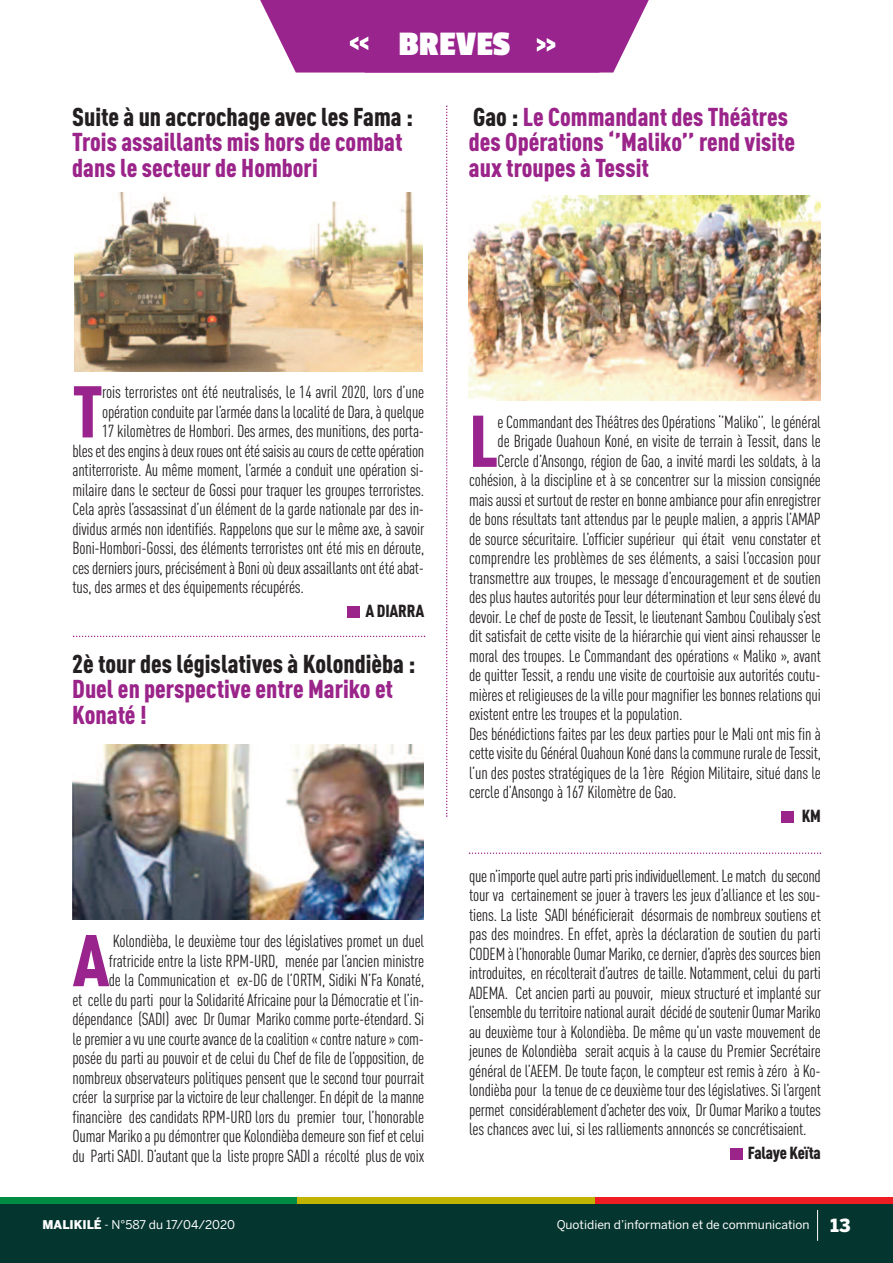
<style>
.page{position:relative;width:893px;height:1263px;background:#fff}
.page>*{position:absolute;margin:0;border:0;box-sizing:border-box;transform-origin:0 0}
.t1{font:900 condensed 72px "DIN Pro";color:#99248e}
.t2{font:700 36px "Passion One";color:#fff}
.t3{font:900 condensed 25.5px/25.5px "DIN Pro";color:#9b248a}
.t4{font:900 condensed 25.5px "DIN Pro";color:#231f20}
.t5{font:condensed 17.25px/19.5px "DIN Pro";letter-spacing:-.01em;color:#231f20;text-align:right}
.t6{font:900 condensed 17.25px "DIN Pro";letter-spacing:-.01em;color:#231f20}
.t7{font:12px "Benton Sans";color:#fff}
.s1{color:#231f20}
.s2{font-weight:900}
.s3{font-weight:900;font-size:18px}
</style>
<div class="page">
<div style="left:0;top:1203px;width:893px;height:60px;background:#05352f"></div>
<div style="left:0;top:1197px;width:298px;height:6px;background:#008b43"></div>
<div style="left:298px;top:1197px;width:297px;height:6px;background:#c0b301"></div>
<div style="left:595px;top:1197px;width:297px;height:6px;background:#ee1d23"></div>
<hr style="left:817px;top:1210px;width:1px;height:31px;background:#fff">
<svg style="left:260px;top:0;width:389px;height:73px;background:#a33b99"></svg>
<svg style="left:73px;top:636px;width:352px;height:1px"></svg>
<svg style="left:469px;top:852px;width:352px;height:2px"></svg>
<div style="left:348px;top:606px;width:12px;height:11px;background:#9b248a"></div>
<img style="left:74px;top:193px;width:349px;height:178px">
<img style="left:72px;top:744px;width:352px;height:176px">
<div style="left:781px;top:811px;width:13px;height:11px;background:#9b248a"></div>
<div style="left:730px;top:1148px;width:12px;height:11px;background:#9b248a"></div>
<img style="left:469px;top:196px;width:351px;height:205px">
<svg style="left:446px;top:106px;width:1px;height:711px"></svg>
<h2 class="t2" style="left:399px;top:25px;width:113px">BREVES</h2>
<h3 class="t4" style="left:72px;top:107px;width:342px">Suite à un accrochage avec les Fama :</h3>
<h3 class="t3" style="left:72px;top:131px;width:332px">Trois assaillants mis hors de combat dans le secteur de Hombori</h3>
<h3 class="t3" style="left:469px;top:106px;width:328px"><span class="s1">Gao :</span> Le Commandant des Théâtres des Opérations ‘’Maliko’’ rend visite aux troupes à Tessit</h3>
<h1 class="t1" style="left:72px;top:386px;width:32px">T</h1>
<p class="t5" style="left:102px;top:384px;width:324px">rois terroristes ont été neutralisés, le 14 avril 2020, lors d’une</p>
<p class="t5" style="left:102px;top:404px;width:324px">opérationconduitepar l’arméedanslalocalitéde Dara,àquelque</p>
<p class="t5" style="left:102px;top:423px;width:323px">17 kilomètres de Hombori. Des armes, des munitions, des porta-</p>
<p class="t5" style="left:72px;top:443px;width:353px">blesetdesenginsàdeuxrouesontétésaisisaucoursdecetteopération</p>
<p class="t5" style="left:72px;top:462px;width:353px">antiterroriste. Au même moment, l’armée a conduit une opération si-</p>
<p class="t5" style="left:72px;top:482px;width:353px">milaire dans le secteur de Gossi pour traquer les groupes terroristes.</p>
<p class="t5" style="left:72px;top:501px;width:353px">Cela après l’assassinat d’un élément de la garde nationale par des in-</p>
<p class="t5" style="left:72px;top:521px;width:353px">dividus armés non identifiés. Rappelons que sur le même axe, à savoir</p>
<p class="t5" style="left:72px;top:540px;width:353px">Boni-Hombori-Gossi, des éléments terroristes ont été mis en déroute,</p>
<p class="t5" style="left:72px;top:560px;width:353px">cesderniersjours,précisémentà Bonioùdeuxassaillantsontétéabat-</p>
<p class="t5" style="left:72px;top:579px;width:233px">tus, des armes et des équipements récupérés.</p>
<p class="t6" style="left:365px;top:605px;width:60px">A DIARRA</p>
<h3 class="t4" style="left:72px;top:655px;width:345px">2è tour des législatives à Kolondièba :</h3>
<h3 class="t3" style="left:72px;top:679px;width:322px">Duel en perspective entre Mariko et<br>Konaté !</h3>
<p class="t5" style="left:72px;top:933px;width:353px">Kolondièba, le deuxième tour des législatives promet un duel fratricide entre la liste RPM-URD, menée par l’ancien ministre<br>de la Communication et ex-DG de l’ORTM, Sidiki N’Fa Konaté,<br>et celle du parti pour la Solidarité Africaine pour la Démocratie et l’in&shy;dépendance (SADI) avec Dr Oumar Mariko comme porte-étendard. Si lepremieravuunecourteavancedelacoalition«contrenature»com&shy;posée du parti au pouvoir et de celui du Chef de file de l’opposition, de nombreux observateurs politiques pensent que le second tour pourrait créer lasurprisepar lavictoiredeleurchallenger.Endépitde lamanne financière des candidats RPM-URD lors du premier tour, l’honorable Oumar Marikoapudémontrerque Kolondièbademeuresonfiefetcelui du Parti SADI. D’autant que la liste propre SADI a récolté plus de voix</p>
<h1 class="t1" style="left:72px;top:935px;width:39px">A</h1>
<h1 class="t1" style="left:469px;top:416px;width:31px">L</h1>
<p class="t5" style="left:498px;top:414px;width:325px">e Commandant des Théâtres des Opérations ‘’Maliko’’, le général</p>
<p class="t5" style="left:498px;top:433px;width:325px">de Brigade Ouahoun Koné, en visite de terrain à Tessit, dans le</p>
<p class="t5" style="left:498px;top:453px;width:325px">Cercle d’Ansongo, région de Gao, a invité mardi les soldats, à la</p>
<p class="t5" style="left:469px;top:472px;width:353px">cohésion, à la discipline et à se concentrer sur la mission consignée</p>
<p class="t5" style="left:469px;top:492px;width:353px">maisaussietsurtoutderesterenbonneambiancepourafinenregistrer</p>
<p class="t5" style="left:469px;top:511px;width:353px">de bons résultats tant attendus par le peuple malien, a appris l’AMAP</p>
<p class="t5" style="left:469px;top:531px;width:353px">de source sécuritaire. L’officier supérieur qui était venu constater et</p>
<p class="t5" style="left:469px;top:550px;width:353px">comprendre les problèmes de ses éléments, a saisi l’occasion pour</p>
<p class="t5" style="left:469px;top:570px;width:353px">transmettre aux troupes, le message d’encouragement et de soutien</p>
<p class="t5" style="left:469px;top:589px;width:353px">des plus hautes autorités pour leur détermination et leur sens élevé du</p>
<p class="t5" style="left:469px;top:609px;width:353px">devoir. Le chef de poste de Tessit, le lieutenant Sambou Coulibaly s’est</p>
<p class="t5" style="left:469px;top:628px;width:353px">dit satisfait de cette visite de la hiérarchie qui vient ainsi rehausser le</p>
<p class="t5" style="left:469px;top:648px;width:353px">moral des troupes. Le Commandant des opérations « Maliko », avant</p>
<p class="t5" style="left:469px;top:667px;width:353px">de quitter Tessit, a rendu une visite de courtoisie aux autorités coutu-</p>
<p class="t5" style="left:469px;top:687px;width:353px">mières et religieuses de la ville pour magnifier les bonnes relations qui</p>
<p class="t5" style="left:469px;top:706px;width:215px">existent entre les troupes et la population.</p>
<p class="t5" style="left:469px;top:726px;width:353px">Des bénédictions faites par les deux parties pour le Mali ont mis fin à</p>
<p class="t5" style="left:469px;top:745px;width:353px">cettevisitedu Général Ouahoun KonédanslacommuneruraledeTessit,</p>
<p class="t5" style="left:469px;top:765px;width:353px">l’un des postes stratégiques de la 1ère Région Militaire, situé dans le</p>
<p class="t5" style="left:469px;top:784px;width:209px">cercle d’Ansongo à 167 Kilomètre de Gao.</p>
<p class="t6" style="left:802px;top:810px;width:21px">KM</p>
<p class="t5" style="left:469px;top:867px;width:353px;text-align:justify">quen’importequelautrepartiprisindividuellement.Lematch dusecond tour va certainement se jouer à travers les jeux d’alliance et les sou&shy;tiens. La liste SADI bénéficierait désormais de nombreux soutiens et pas des moindres. En effet, après la déclaration de soutien du parti CODEM àl’honorable Oumar Mariko,cedernier,d’aprèsdessourcesbien introduites, enrécolteraitd’autres detaille. Notamment,celui duparti ADEMA. Cet ancien parti au pouvoir, mieux structuré et implanté sur l’ensembleduterritoirenationalaurait décidédesoutenir OumarMariko au deuxième tour à Kolondièba. De même qu’un vaste mouvement de jeunes de Kolondièba serait acquis à la cause du Premier Secrétaire général de l’AEEM. De toute façon, le compteur est remis à zéro à Ko&shy;londièba pour la tenue de ce deuxième tour des législatives. Si l’argent permet considérablementd’acheterdesvoix, Dr Oumar Marikoatoutes les chances avec lui, si les ralliements annoncés se concrétisaient.</p>
<p class="t6" style="left:748px;top:1147px;width:75px">Falaye Keïta</p>
<p class="t7" style="left:43px;top:1218px;width:194px"><span class="s2">MALIKILÉ</span> - N°587 du 17/04/2020</p>
<p class="t7" style="left:557px;top:1218px;width:295px">Quotidien d’information et de communication <span class="s3">13</span></p>
</div>
